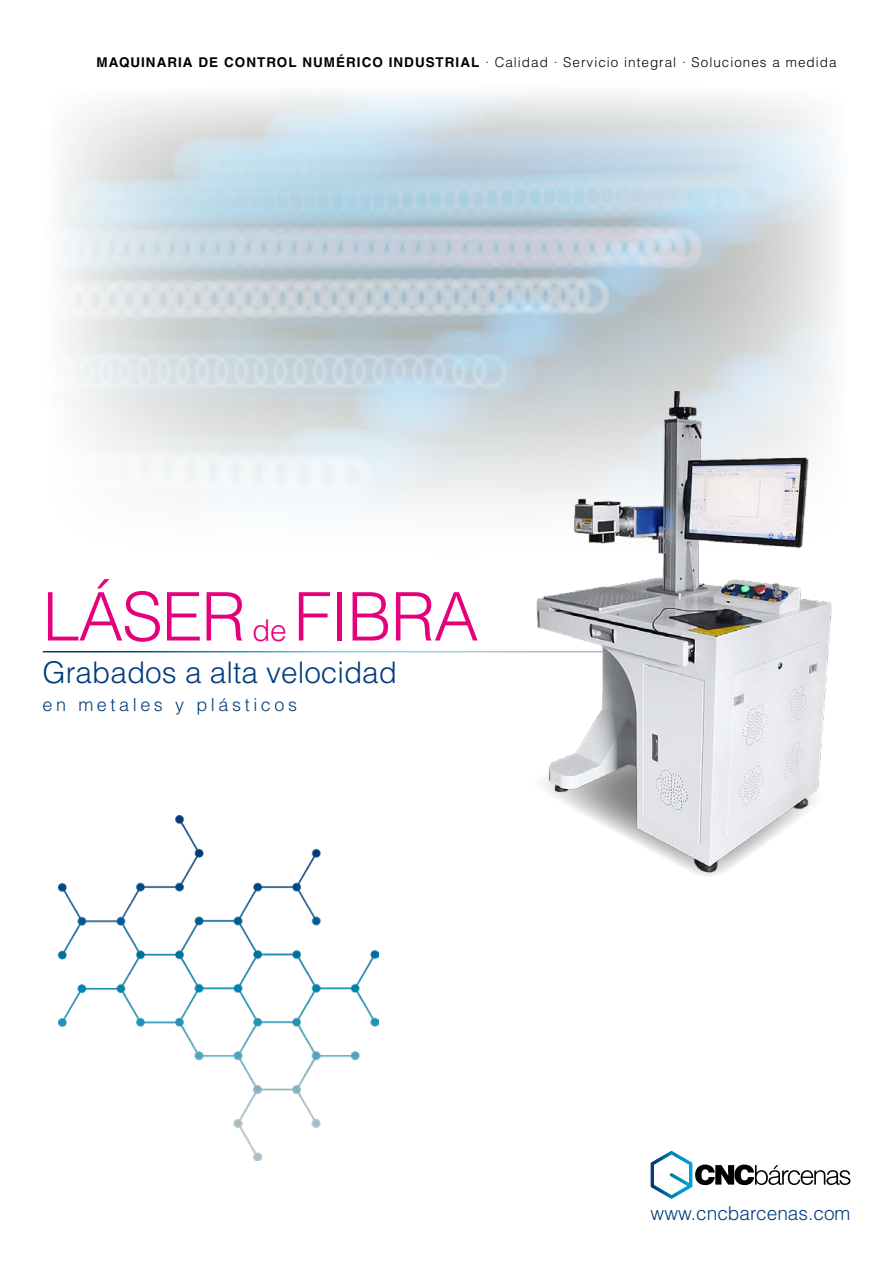
<style>
.page{position:relative;width:893px;height:1263px;background:#fff}
.page>*{position:absolute;margin:0;border:0;box-sizing:border-box;transform-origin:0 0}
.t1{font:300 67.05px "Helvetica LT Std";letter-spacing:-.02em;color:#e5007c}
.t2{font:300 30px "Helvetica LT Std";color:#e5007c}
.t3{font:300 29.85px "Helvetica LT Std";color:#003b7c}
.t4{font:300 19.05px "Helvetica LT Std";color:#003b7c}
.t5{font:300 18px "Helvetica LT Std";letter-spacing:.2em;color:#003b7c}
.t6{font:300 13.5px "Helvetica LT Std";letter-spacing:.075em;color:#000}
.s1{font-weight:700}
</style>
<div class="page">
<img style="left:62px;top:94px;width:775px;height:413px">
<img style="left:58px;top:815px;width:320px;height:345px">
<svg style="left:651px;top:1151px;width:199px;height:48px"></svg>
<img style="left:529px;top:386px;width:308px;height:490px">
<p class="t6" style="left:97px;top:53px;width:741px"><span class="s1">MAQUINARIA DE CONTROL NUMÉRICO INDUSTRIAL</span> · Calidad · Servicio integral · Soluciones a medida</p>
<p class="t1" style="left:43px;top:575px;width:205px">LÁSER</p>
<p class="t1" style="left:294px;top:575px;width:186px">FIBRA</p>
<p class="t3" style="left:43px;top:654px;width:356px">Grabados a alta velocidad</p>
<p class="t2" style="left:252px;top:611px;width:36px">de</p>
<p class="t5" style="left:43px;top:693px;width:256px">en metales y plásticos</p>
<p class="t4" style="left:651px;top:1202px;width:201px">www.cncbarcenas.com</p>
</div>
